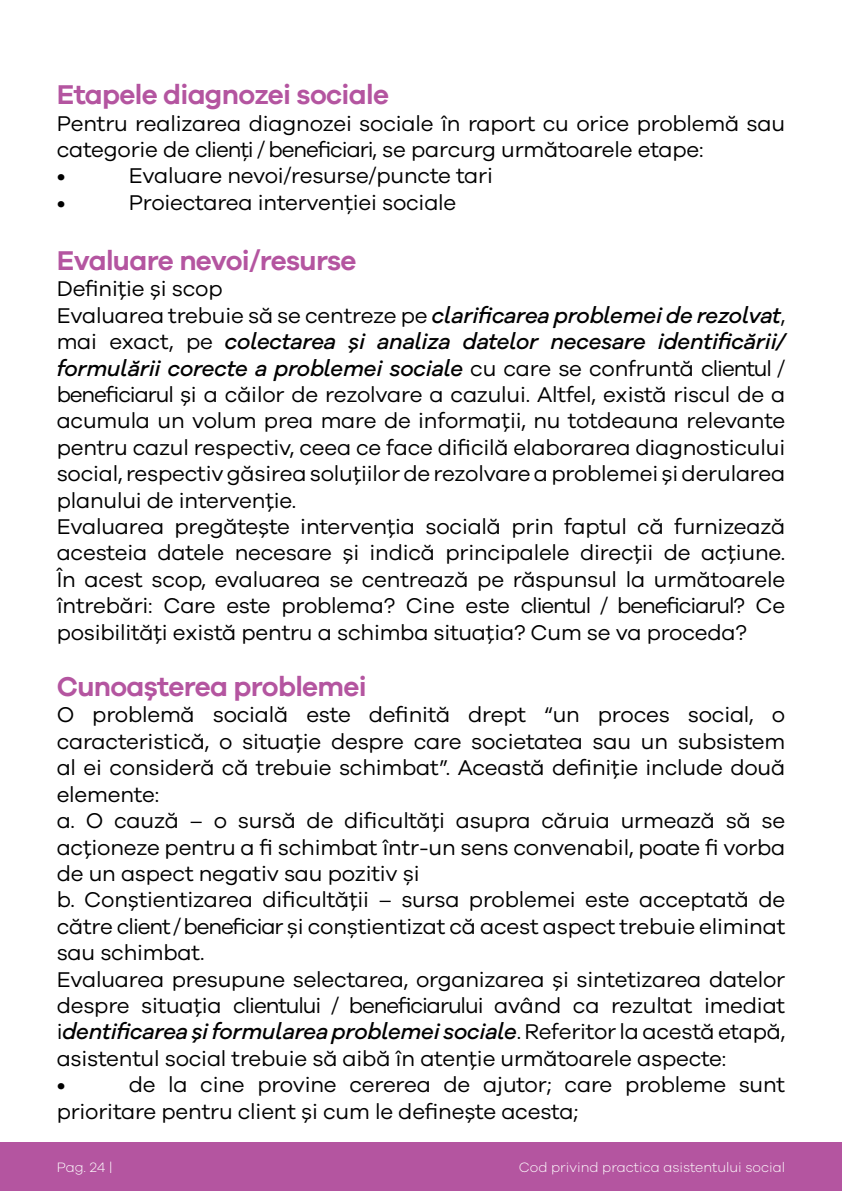
<style>
.page{position:relative;width:842px;height:1191px;background:#fff}
.page>*{position:absolute;margin:0;border:0;box-sizing:border-box;transform-origin:0 0}
.t1{font:600 28px "Galano Grotesque";letter-spacing:-.025em;color:#b455a0}
.t2{font:22px/26.4px "Galano Grotesque";letter-spacing:-.01em;color:#000}
.t3{font:italic 500 22px/26.4px "Galano Grotesque Alt";letter-spacing:-.01em;color:#000}
.t4{font:300 14px "Galano Grotesque";color:#fff}
.s1{font-family:"Galano Grotesque Alt";font-weight:500;font-style:italic}
.s2{font-family:"Galano Grotesque";font-weight:400;font-style:normal}
</style>
<div class="page">
<div style="left:0;top:1142px;width:842px;height:49px;background:#b455a0"></div>
<p class="t1" style="left:57px;top:78px;width:334px">Etapele diagnozei sociale</p>
<p class="t2" style="left:57px;top:109px;width:730px">Pentru realizarea diagnozei sociale în raport cu orice problemă sau categorie de clienți / beneficiari, se parcurg următoarele etape:<br>•</p>
<p class="t2" style="left:129px;top:162px;width:366px">Evaluare nevoi/resurse/puncte tari</p>
<p class="t2" style="left:57px;top:189px;width:10px">•</p>
<p class="t2" style="left:129px;top:189px;width:329px">Proiectarea intervenției sociale</p>
<p class="t1" style="left:57px;top:243px;width:301px">Evaluare nevoi/resurse</p>
<p class="t2" style="left:57px;top:275px;width:730px">Definiţie şi scop<br>Evaluarea trebuie să se centreze pe <span class="s1">clarificarea problemei de rezolvat</span>,</p>
<p class="t3" style="left:57px;top:328px;width:730px"><span class="s2">mai exact, pe</span> colectarea şi analiza datelor necesare identificării/ formulării corecte a problemei sociale <span class="s2">cu care se confruntă clientul /</span></p>
<p class="t2" style="left:57px;top:381px;width:730px">beneficiarul şi a căilor de rezolvare a cazului. Altfel, există riscul de a acumula un volum prea mare de informaţii, nu totdeauna relevante pentru cazul respectiv, ceea ce face dificilă elaborarea diagnosticului social, respectiv găsirea soluţiilor de rezolvare a problemei şi derularea planului de intervenţie.<br>Evaluarea pregăteşte intervenţia socială prin faptul că furnizează acesteia datele necesare şi indică principalele direcţii de acţiune.<br>În acest scop, evaluarea se centrează pe răspunsul la următoarele întrebări: Care este problema? Cine este clientul / beneficiarul? Ce posibilităţi există pentru a schimba situaţia? Cum se va proceda?</p>
<p class="t1" style="left:57px;top:669px;width:312px">Cunoaşterea problemei</p>
<p class="t2" style="left:57px;top:701px;width:730px">O problemă socială este definită drept “un proces social, o caracteristică, o situaţie despre care societatea sau un subsistem al ei consideră că trebuie schimbat”. Această definiţie include două elemente:<br>a. O cauză – o sursă de dificultăţi asupra căruia urmează să se acţioneze pentru a fi schimbat într-un sens convenabil, poate fi vorba de un aspect negativ sau pozitiv și<br>b. Conştientizarea dificultăţii – sursa problemei este acceptată de către client / beneficiar și conștientizat că acest aspect trebuie eliminat sau schimbat.<br>Evaluarea presupune selectarea, organizarea şi sintetizarea datelor despre situaţia clientului / beneficiarului având ca rezultat imediat</p>
<p class="t3" style="left:57px;top:1018px;width:730px"><span class="s2">i</span>dentificarea şi formularea problemei sociale<span class="s2">. Referitor la acestă etapă,</span></p>
<p class="t2" style="left:57px;top:1044px;width:671px">asistentul social trebuie să aibă în atenţie următoarele aspecte: •</p>
<p class="t2" style="left:57px;top:1071px;width:730px;text-indent:72px">de la cine provine cererea de ajutor; care probleme sunt prioritare pentru client şi cum le defineşte acesta;</p>
<p class="t4" style="left:57px;top:1159px;width:57px">Pag. 24 |</p>
<p class="t4" style="left:519px;top:1159px;width:268px">Cod privind practica asistentului social</p>
</div>
